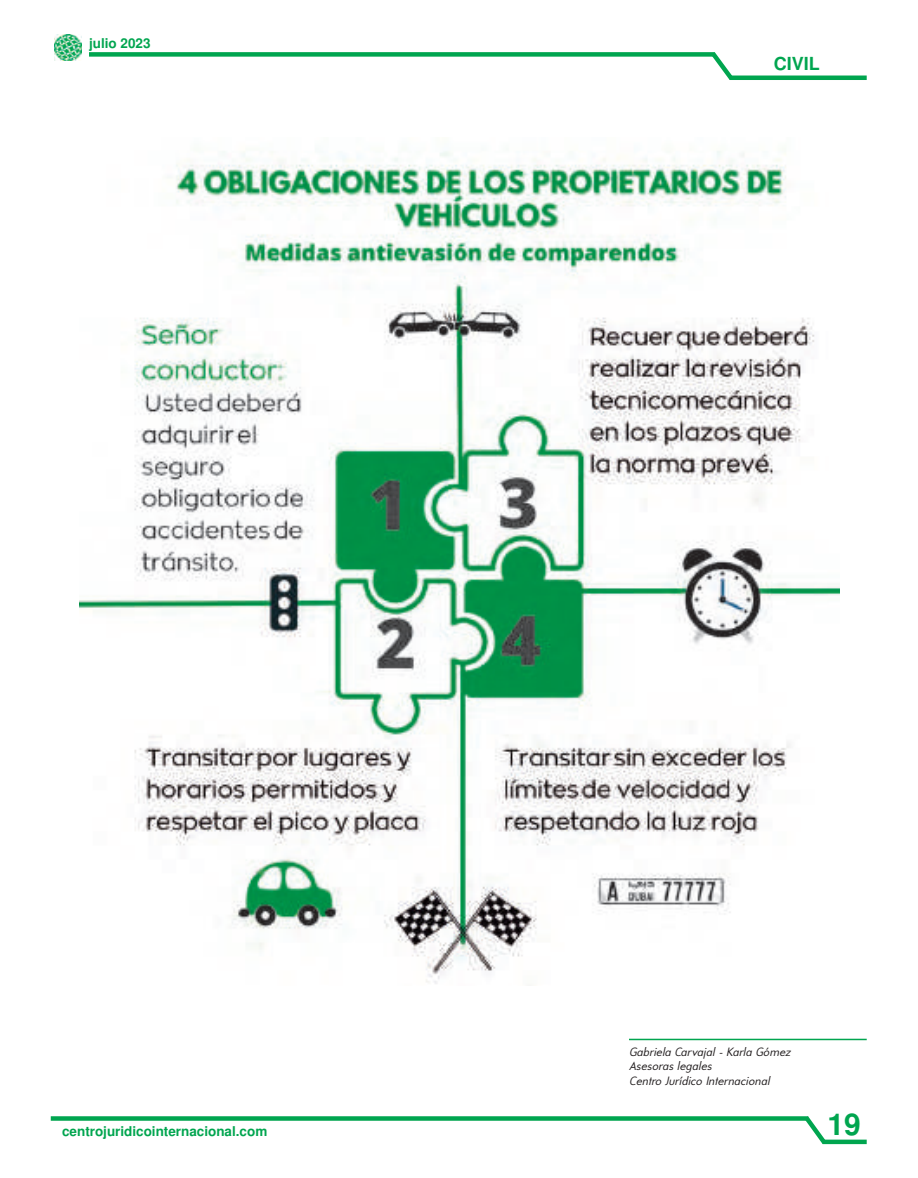
<style>
.page{position:relative;width:918px;height:1178px;background:#fff}
.page>*{position:absolute;margin:0;border:0;box-sizing:border-box;transform-origin:0 0}
.t1{font:700 30px "Nimbus San L";color:#00a54f}
.t2{font:700 18px "Nimbus San L";color:#00a54f}
.t3{font:700 13.5px "Nimbus San L";color:#00a54f}
.t4{font:italic 12px/14.4px "Universalis ADF Std";color:#231f20}
</style>
<div class="page">
<div style="left:89px;top:52px;width:626px;height:5px;background:#00a54f"></div>
<svg style="left:707px;top:52px;width:25px;height:28px"></svg>
<div style="left:730px;top:75px;width:137px;height:5px;background:#00a54f"></div>
<div style="left:51px;top:1116px;width:757px;height:5px;background:#00a54f"></div>
<svg style="left:800px;top:1116px;width:31px;height:29px"></svg>
<div style="left:823px;top:1139px;width:44px;height:5px;background:#00a54f"></div>
<img style="left:55px;top:35px;width:26px;height:25px">
<hr style="left:629px;top:1039px;width:238px;height:1px;background:#00a54f">
<img style="left:79px;top:151px;width:760px;height:833px">
<p class="t3" style="left:89px;top:33px;width:63px">julio 2023</p>
<h2 class="t2" style="left:774px;top:51px;width:47px">CIVIL</h2>
<p class="t3" style="left:62px;top:1121px;width:207px">centrojuridicointernacional.com</p>
<p class="t4" style="left:629px;top:1044px;width:163px">Gabriela Carvajal - Karla Gómez<br>Asesoras legales<br>Centro Jurídico Internacional</p>
<h1 class="t1" style="left:828px;top:1102px;width:35px">19</h1>
</div>
